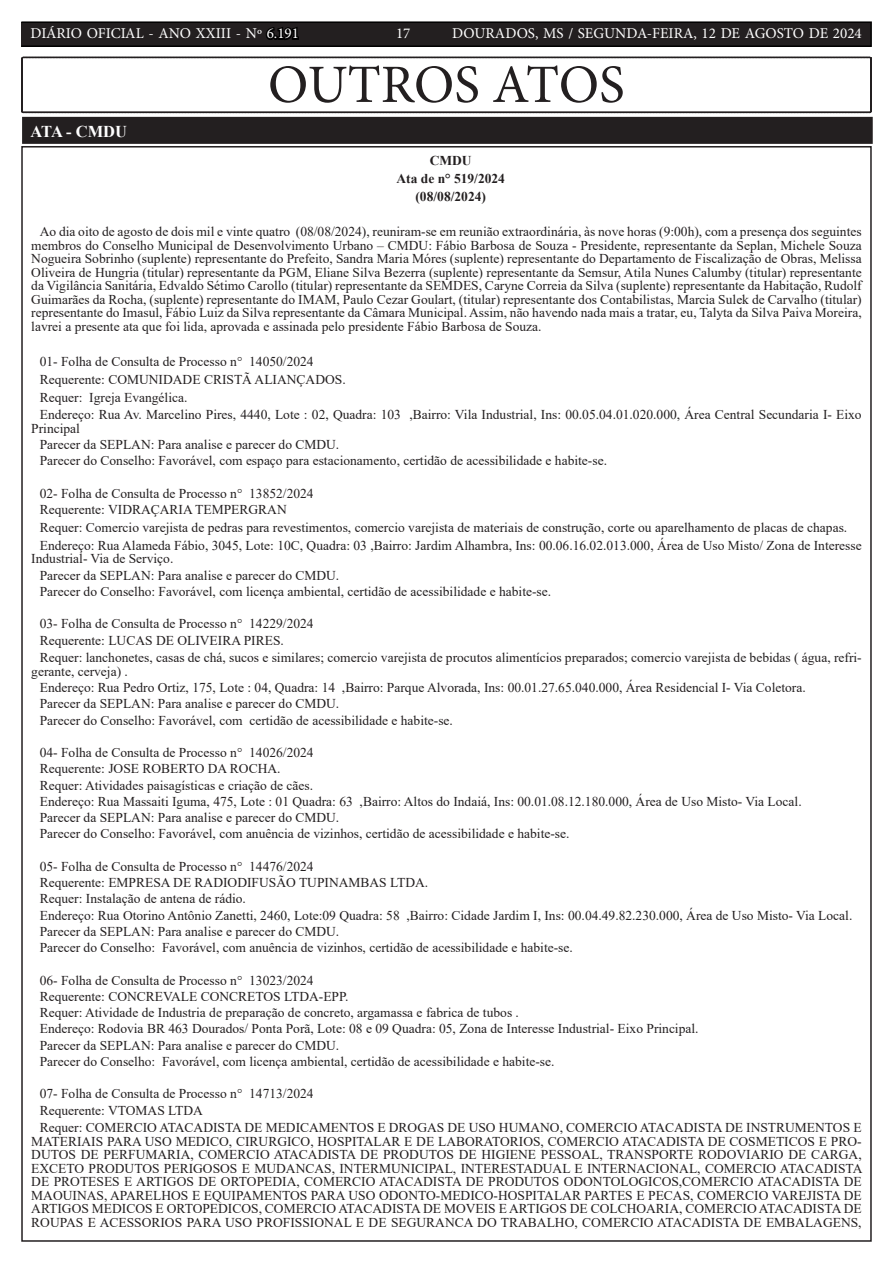
<style>
.page{position:relative;width:893px;height:1263px;background:#fff}
.page>*{position:absolute;margin:0;border:0;box-sizing:border-box;transform-origin:0 0}
.t1{font:54px "Minion Pro";letter-spacing:-.005em;color:#231f20}
.TEXTO{font:700 16.5px "Times New Roman";color:#fff}
.t2{font:15px "Minion Pro";color:#fff}
.TEXTO-2{font:13.5px/13.5px "Times New Roman";color:#231f20}
.TEXTO-3{font:700 13.5px "Times New Roman";color:#231f20}
.s1{color:#000}
</style>
<div class="page">
<div style="left:21px;top:22px;width:850px;height:24px;background:#231f20"></div>
<div style="left:21px;top:21px;width:851px;height:26px;border:2px solid #000"></div>
<div style="left:24px;top:119px;width:847px;height:23px;background:#231f20"></div>
<div style="left:22px;top:117px;width:851px;height:27px;border:4px solid #231f20"></div>
<svg style="left:21px;top:56px;width:851px;height:57px"></svg>
<p class="t2" style="left:31px;top:24px;width:270px">DIÁRIO OFICIAL - ANO XXIII - Nº <span class="s1">6.191</span></p>
<p class="t2" style="left:396px;top:24px;width:16px">17</p>
<p class="t2" style="left:452px;top:24px;width:411px">DOURADOS, MS / SEGUNDA-FEIRA, 12 DE AGOSTO DE 2024</p>
<p class="TEXTO" style="left:31px;top:119px;width:98px">ATA - CMDU</p>
<p class="t1" style="left:268px;top:49px;width:358px">OUTROS ATOS</p>
<p class="TEXTO-3" style="left:430px;top:151px;width:43px">CMDU</p>
<p class="TEXTO-3" style="left:396px;top:169px;width:110px">Ata de n° 519/2024</p>
<p class="TEXTO-3" style="left:415px;top:186px;width:72px">(08/08/2024)</p>
<p class="TEXTO-2" style="left:31px;top:224px;width:832px;text-align:justify;text-indent:9px">Ao dia oito de agosto de dois mil e vinte quatro (08/08/2024), reuniram-se em reunião extraordinária, às nove horas (9:00h), com a presença dos seguintes membros do Conselho Municipal de Desenvolvimento Urbano – CMDU: Fábio Barbosa de Souza - Presidente, representante da Seplan, Michele Souza Nogueira Sobrinho (suplente) representante do Prefeito, Sandra Maria Móres (suplente) representante do Departamento de Fiscalização de Obras, Melissa Oliveira de Hungria (titular) representante da PGM, Eliane Silva Bezerra (suplente) representante da Semsur, Atila Nunes Calumby (titular) representante da Vigilância Sanitária, Edvaldo Sétimo Carollo (titular) representante da SEMDES, Caryne Correia da Silva (suplente) representante da Habitação, Rudolf Guimarães da Rocha, (suplente) representante do IMAM, Paulo Cezar Goulart, (titular) representante dos Contabilistas, Marcia Sulek de Carvalho (titular) representante do Imasul, Fábio Luiz da Silva representante da Câmara Municipal. Assim, não havendo nada mais a tratar, eu, Talyta da Silva Paiva Moreira, lavrei a presente ata que foi lida, aprovada e assinada pelo presidente Fábio Barbosa de Souza.</p>
<p class="TEXTO-2" style="left:40px;top:354px;width:275px">01- Folha de Consulta de Processo n° 14050/2024</p>
<p class="TEXTO-2" style="left:40px;top:372px;width:307px">Requerente: COMUNIDADE CRISTÃ ALIANÇADOS.</p>
<p class="TEXTO-2" style="left:40px;top:390px;width:149px">Requer: Igreja Evangélica.</p>
<p class="TEXTO-2" style="left:31px;top:408px;width:832px;text-indent:9px">Endereço: Rua Av. Marcelino Pires, 4440, Lote : 02, Quadra: 103 ,Bairro: Vila Industrial, Ins: 00.05.04.01.020.000, Área Central Secundaria I- Eixo<br>Principal</p>
<p class="TEXTO-2" style="left:40px;top:437px;width:301px">Parecer da SEPLAN: Para analise e parecer do CMDU.</p>
<p class="TEXTO-2" style="left:40px;top:454px;width:569px">Parecer do Conselho: Favorável, com espaço para estacionamento, certidão de acessibilidade e habite-se.</p>
<p class="TEXTO-2" style="left:40px;top:486px;width:275px">02- Folha de Consulta de Processo n° 13852/2024</p>
<p class="TEXTO-2" style="left:40px;top:502px;width:248px">Requerente: VIDRAÇARIA TEMPERGRAN</p>
<p class="TEXTO-2" style="left:40px;top:520px;width:809px">Requer: Comercio varejista de pedras para revestimentos, comercio varejista de materiais de construção, corte ou aparelhamento de placas de chapas.</p>
<p class="TEXTO-2" style="left:31px;top:538px;width:832px;text-indent:9px">Endereço: Rua Alameda Fábio, 3045, Lote: 10C, Quadra: 03 ,Bairro: Jardim Alhambra, Ins: 00.06.16.02.013.000, Área de Uso Misto/ Zona de Interesse<br>Industrial- Via de Serviço.</p>
<p class="TEXTO-2" style="left:40px;top:568px;width:301px">Parecer da SEPLAN: Para analise e parecer do CMDU.</p>
<p class="TEXTO-2" style="left:40px;top:584px;width:513px">Parecer do Conselho: Favorável, com licença ambiental, certidão de acessibilidade e habite-se.</p>
<p class="TEXTO-2" style="left:40px;top:616px;width:275px">03- Folha de Consulta de Processo n° 14229/2024</p>
<p class="TEXTO-2" style="left:40px;top:633px;width:246px">Requerente: LUCAS DE OLIVEIRA PIRES.</p>
<p class="TEXTO-2" style="left:31px;top:651px;width:832px;text-indent:9px">Requer: lanchonetes, casas de chá, sucos e similares; comercio varejista de procutos alimentícios preparados; comercio varejista de bebidas ( água, refri&shy;gerante, cerveja) .</p>
<p class="TEXTO-2" style="left:40px;top:680px;width:768px">Endereço: Rua Pedro Ortiz, 175, Lote : 04, Quadra: 14 ,Bairro: Parque Alvorada, Ins: 00.01.27.65.040.000, Área Residencial I- Via Coletora.</p>
<p class="TEXTO-2" style="left:40px;top:697px;width:301px">Parecer da SEPLAN: Para analise e parecer do CMDU.</p>
<p class="TEXTO-2" style="left:40px;top:713px;width:415px">Parecer do Conselho: Favorável, com certidão de acessibilidade e habite-se.</p>
<p class="TEXTO-2" style="left:40px;top:745px;width:275px">04- Folha de Consulta de Processo n° 14026/2024</p>
<p class="TEXTO-2" style="left:40px;top:762px;width:242px">Requerente: JOSE ROBERTO DA ROCHA.</p>
<p class="TEXTO-2" style="left:40px;top:778px;width:275px">Requer: Atividades paisagísticas e criação de cães.</p>
<p class="TEXTO-2" style="left:40px;top:794px;width:763px">Endereço: Rua Massaiti Iguma, 475, Lote : 01 Quadra: 63 ,Bairro: Altos do Indaiá, Ins: 00.01.08.12.180.000, Área de Uso Misto- Via Local.</p>
<p class="TEXTO-2" style="left:40px;top:810px;width:301px">Parecer da SEPLAN: Para analise e parecer do CMDU.</p>
<p class="TEXTO-2" style="left:40px;top:827px;width:531px">Parecer do Conselho: Favorável, com anuência de vizinhos, certidão de acessibilidade e habite-se.</p>
<p class="TEXTO-2" style="left:40px;top:859px;width:275px">05- Folha de Consulta de Processo n° 14476/2024</p>
<p class="TEXTO-2" style="left:40px;top:875px;width:390px">Requerente: EMPRESA DE RADIODIFUSÃO TUPINAMBAS LTDA.</p>
<p class="TEXTO-2" style="left:40px;top:892px;width:208px">Requer: Instalação de antena de rádio.</p>
<p class="TEXTO-2" style="left:40px;top:908px;width:814px">Endereço: Rua Otorino Antônio Zanetti, 2460, Lote:09 Quadra: 58 ,Bairro: Cidade Jardim I, Ins: 00.04.49.82.230.000, Área de Uso Misto- Via Local.</p>
<p class="TEXTO-2" style="left:40px;top:924px;width:301px">Parecer da SEPLAN: Para analise e parecer do CMDU.</p>
<p class="TEXTO-2" style="left:40px;top:940px;width:535px">Parecer do Conselho: Favorável, com anuência de vizinhos, certidão de acessibilidade e habite-se.</p>
<p class="TEXTO-2" style="left:40px;top:973px;width:275px">06- Folha de Consulta de Processo n° 13023/2024</p>
<p class="TEXTO-2" style="left:40px;top:989px;width:310px">Requerente: CONCREVALE CONCRETOS LTDA-EPP.</p>
<p class="TEXTO-2" style="left:40px;top:1005px;width:481px">Requer: Atividade de Industria de preparação de concreto, argamassa e fabrica de tubos .</p>
<p class="TEXTO-2" style="left:40px;top:1022px;width:660px">Endereço: Rodovia BR 463 Dourados/ Ponta Porã, Lote: 08 e 09 Quadra: 05, Zona de Interesse Industrial- Eixo Principal.</p>
<p class="TEXTO-2" style="left:40px;top:1038px;width:301px">Parecer da SEPLAN: Para analise e parecer do CMDU.</p>
<p class="TEXTO-2" style="left:40px;top:1054px;width:516px">Parecer do Conselho: Favorável, com licença ambiental, certidão de acessibilidade e habite-se.</p>
<p class="TEXTO-2" style="left:40px;top:1087px;width:275px">07- Folha de Consulta de Processo n° 14713/2024</p>
<p class="TEXTO-2" style="left:40px;top:1103px;width:165px">Requerente: VTOMAS LTDA</p>
<p class="TEXTO-2" style="left:31px;top:1121px;width:833px;text-align:center">Requer: COMERCIO ATACADISTA DE MEDICAMENTOS E DROGAS DE USO HUMANO, COMERCIO ATACADISTA DE INSTRUMENTOS E MATERIAIS PARA USO MEDICO, CIRURGICO, HOSPITALAR E DE LABORATORIOS, COMERCIO ATACADISTA DE COSMETICOS E PRO-DUTOS DE PERFUMARIA, COMERCIO ATACADISTA DE PRODUTOS DE HIGIENE PESSOAL, TRANSPORTE RODOVIARIO DE CARGA, EXCETO PRODUTOS PERIGOSOS E MUDANCAS, INTERMUNICIPAL, INTERESTADUAL E INTERNACIONAL, COMERCIO ATACADISTA DE PROTESES E ARTIGOS DE ORTOPEDIA, COMERCIO ATACADISTA DE PRODUTOS ODONTOLOGICOS,COMERCIO ATACADISTA DE MAOUINAS, APARELHOS E EQUIPAMENTOS PARA USO ODONTO-MEDICO-HOSPITALAR PARTES E PECAS, COMERCIO VAREJISTA DE ARTIGOS MEDICOS E ORTOPEDICOS, COMERCIO ATACADISTA DE MOVEIS E ARTIGOS DE COLCHOARIA, COMERCIO ATACADISTA DE ROUPAS E ACESSORIOS PARA USO PROFISSIONAL E DE SEGURANCA DO TRABALHO, COMERCIO ATACADISTA DE EMBALAGENS,</p>
</div>
